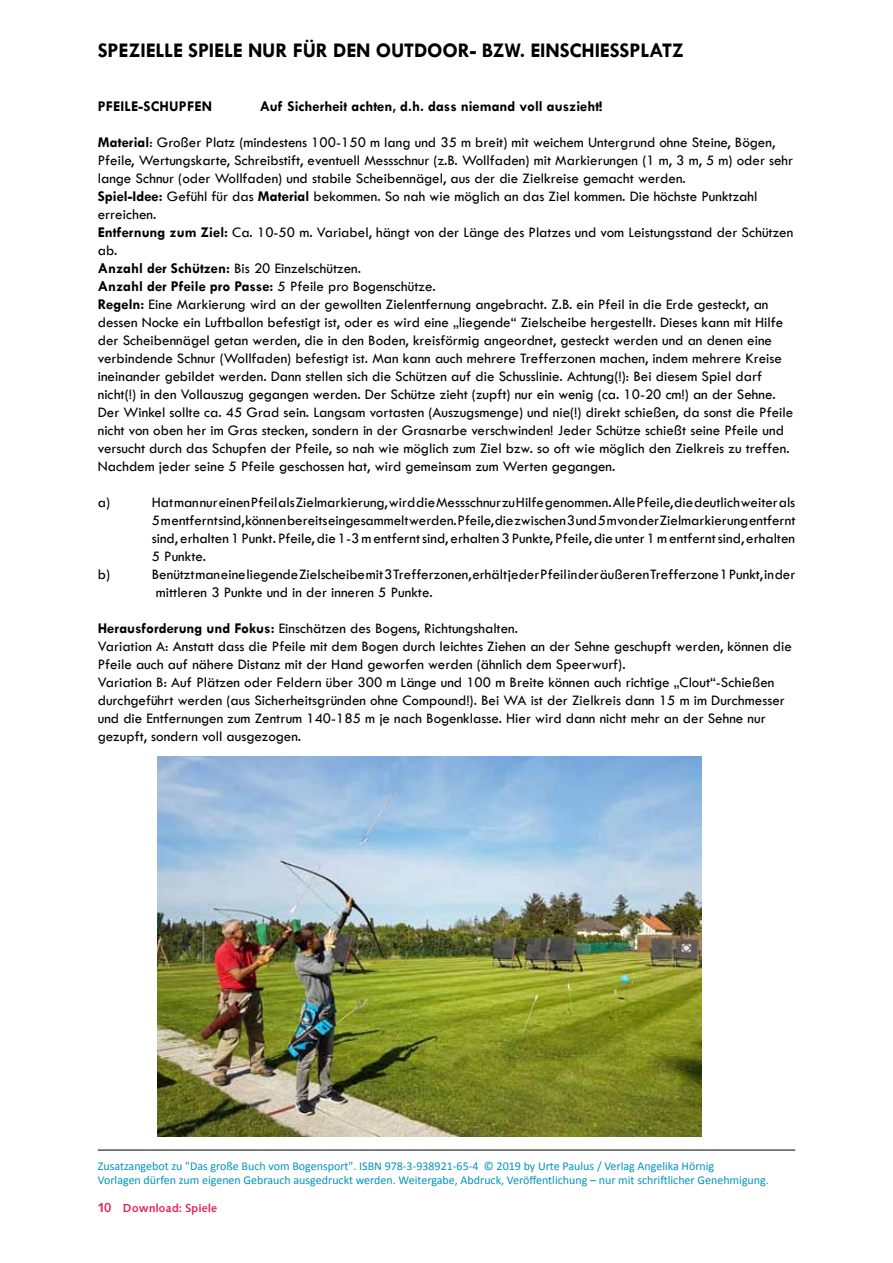
<style>
.page{position:relative;width:893px;height:1263px;background:#fff}
.page>*{position:absolute;margin:0;border:0;box-sizing:border-box;transform-origin:0 0}
.t1{font:700 21px "Tw Cen";letter-spacing:-.01em;color:#000}
.t2{font:15px/18px "Tw Cen";color:#000}
.t3{font:700 15px "Tw Cen";color:#000}
.t4{font:12px/14.4px "Calibri";color:#0093bd}
.t5{font:500 12px "Saxony Serial";color:#ed164e}
.s1{font-weight:700}
.s2{font-size:13.5px}
</style>
<div class="page">
<hr style="left:98px;top:1150px;width:697px;height:1px;background:#000">
<img style="left:157px;top:757px;width:545px;height:379px">
<h1 class="t1" style="left:98px;top:38px;width:586px">Spezielle Spiele nur für den Outdoor- bzw. EinschieSSplatz</h1>
<p class="t3" style="left:98px;top:97px;width:116px">Pfeile-Schupfen</p>
<p class="t3" style="left:260px;top:97px;width:344px">Auf Sicherheit achten, d.h. dass niemand voll auszieht!</p>
<p class="t2" style="left:98px;top:133px;width:697px"><span class="s1">Material</span>: Großer Platz (mindestens 100-150 m lang und 35 m breit) mit weichem Untergrund ohne Steine, Bögen, Pfeile, Wertungskarte, Schreibstift, eventuell Messschnur (z.B. Wollfaden) mit Markierungen (1 m, 3 m, 5 m) oder sehr lange Schnur (oder Wollfaden) und stabile Scheibennägel, aus der die Zielkreise gemacht werden.<br><span class="s1">Spiel-Idee:</span> Gefühl für das <span class="s1">Material</span> bekommen. So nah wie möglich an das Ziel kommen. Die höchste Punktzahl erreichen.<br><span class="s1">Entfernung zum Ziel:</span> Ca. 10-50 m. Variabel, hängt von der Länge des Platzes und vom Leistungsstand der Schützen ab.<br><span class="s1">Anzahl der Schützen:</span> Bis 20 Einzelschützen.<br><span class="s1">Anzahl der Pfeile pro Passe:</span> 5 Pfeile pro Bogenschütze.<br><span class="s1">Regeln:</span> Eine Markierung wird an der gewollten Zielentfernung angebracht. Z.B. ein Pfeil in die Erde gesteckt, an dessen Nocke ein Luftballon befestigt ist, oder es wird eine „liegende“ Zielscheibe hergestellt. Dieses kann mit Hilfe der Scheibennägel getan werden, die in den Boden, kreisförmig angeordnet, gesteckt werden und an denen eine verbindende Schnur (Wollfaden) befestigt ist. Man kann auch mehrere Trefferzonen machen, indem mehrere Kreise ineinander gebildet werden. Dann stellen sich die Schützen auf die Schusslinie. Achtung(!): Bei diesem Spiel darf nicht(!) in den Vollauszug gegangen werden. Der Schütze zieht (zupft) nur ein wenig (ca. 10-20 cm!) an der Sehne.<br>Der Winkel sollte ca. 45 Grad sein. Langsam vortasten (Auszugsmenge) und nie(!) direkt schießen, da sonst die Pfeile nicht von oben her im Gras stecken, sondern in der Grasnarbe verschwinden! Jeder Schütze schießt seine Pfeile und versucht durch das Schupfen der Pfeile, so nah wie möglich zum Ziel bzw. so oft wie möglich den Zielkreis zu treffen.<br>Nachdem jeder seine 5 Pfeile geschossen hat, wird gemeinsam zum Werten gegangen.</p>
<p class="t2" style="left:98px;top:493px;width:14px">a)</p>
<p class="t2" style="left:152px;top:493px;width:645px;text-align:justify">Hat man nur einen Pfeil als Zielmarkierung, wird die Messschnur zu Hilfe genommen. Alle Pfeile, die deutlich weiter als 5 m entfernt sind, können bereits eingesammelt werden. Pfeile, die zwischen 3 und 5 m von der Zielmarkierung entfernt sind, erhalten 1 Punkt. Pfeile, die 1-3 m entfernt sind, erhalten 3 Punkte, Pfeile, die unter 1 m entfernt sind, erhalten 5 Punkte.</p>
<p class="t2" style="left:98px;top:565px;width:14px">b)</p>
<p class="t2" style="left:152px;top:565px;width:645px">Benützt man eine liegende Zielscheibe mit 3 Trefferzonen, erhält jeder Pfeil in der äußeren Trefferzone 1 Punkt, in der mittleren 3 Punkte und in der inneren 5 Punkte.</p>
<p class="t2" style="left:98px;top:619px;width:695px"><span class="s1">Herausforderung und Fokus:</span> Einschätzen des Bogens, Richtungshalten.<br>Variation A: Anstatt dass die Pfeile mit dem Bogen durch leichtes Ziehen an der Sehne geschupft werden, können die Pfeile auch auf nähere Distanz mit der Hand geworfen werden (ähnlich dem Speerwurf).<br>Variation B: Auf Plätzen oder Feldern über 300 m Länge und 100 m Breite können auch richtige „Clout“-Schießen durchgeführt werden (aus Sicherheitsgründen ohne Compound!). Bei WA ist der Zielkreis dann 15 m im Durchmesser und die Entfernungen zum Zentrum 140-185 m je nach Bogenklasse. Hier wird dann nicht mehr an der Sehne nur gezupft, sondern voll ausgezogen.</p>
<p class="t4" style="left:98px;top:1159px;width:673px">Zusatzangebot zu "Das große Buch vom Bogensport". ISBN 978-3-938921-65-4 © 2019 by Urte Paulus / Verlag Angelika Hörnig<br>Vorlagen dürfen zum eigenen Gebrauch ausgedruckt werden. Weitergabe, Abdruck, Veröffentlichung – nur mit schriftlicher Genehmigung.</p>
<p class="t5" style="left:98px;top:1201px;width:121px"><span class="s2">10</span> Download: Spiele</p>
</div>
